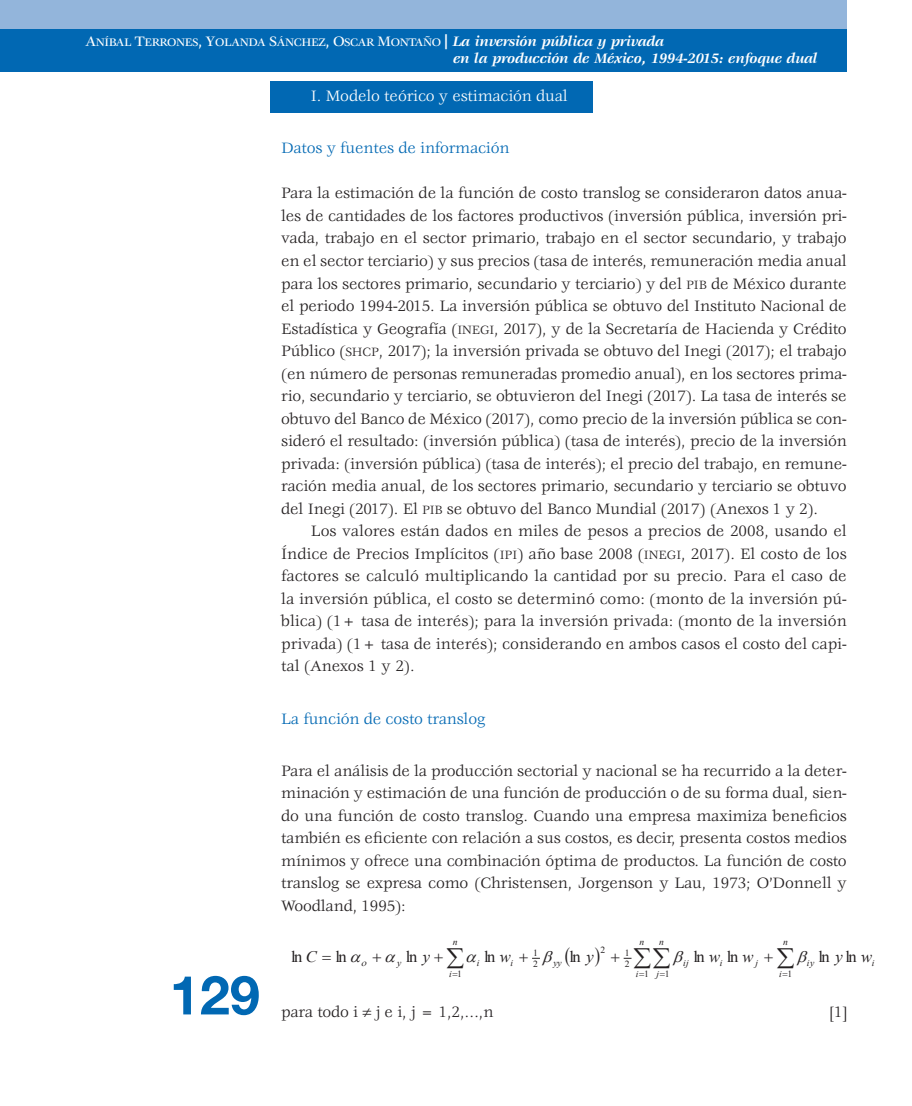
<style>
.page{position:relative;width:912px;height:1106px;background:#fff}
.page>*{position:absolute;margin:0;border:0;box-sizing:border-box;transform-origin:0 0}
.t1{font:700 54px "Helvetica Neue LT Std";color:#0168b3}
.t2{font:16.5px/22.5px "Veljovic";letter-spacing:-.01em;color:#231f20;text-align:justify}
.t3{font:16.5px "Veljovic";letter-spacing:-.01em;color:#0168b3}
.t4{font:16.5px "Veljovic";letter-spacing:-.01em;color:#fff}
.t5{font:16.05px "Times New Roman";letter-spacing:-.09em;color:#231f20}
.t6{font:italic 16.05px "Times New Roman";color:#231f20}
.t7{font:italic 700 15px "Veljovic";letter-spacing:-.01em;color:#fff}
.t8{font:12px "Veljovic Medium SC800";letter-spacing:-.03em;color:#fff}
.t9{font:italic 9.45px "Times New Roman";color:#231f20}
.t10{font:9.45px "Times New Roman";color:#231f20}
.s1{font-size:15px}
.s2{font-family:"Helvetica Neue LT Std";font-weight:500;font-style:italic;font-size:15px}
.s3{font-family:"Veljovic";font-weight:700;font-style:italic;font-size:15px}
.s4{font-family:"Veljovic Book SC800";font-size:13.2px}
.s5{font-style:italic}
</style>
<div class="page">
<div style="left:0;top:0;width:846px;height:49px;background:#93b5db"></div>
<div style="left:0;top:29px;width:846px;height:42px;background:#0168b3"></div>
<div style="left:270px;top:81px;width:322px;height:31px;background:#0168b3"></div>
<svg style="left:532px;top:957px;width:8px;height:2px"></svg>
<svg style="left:623px;top:957px;width:9px;height:2px"></svg>
<p class="t8" style="left:85px;top:36px;width:580px"><span class="s1">A</span>NÍBAL <span class="s1">T</span>ERRONES<span class="s1">, Y</span>OLANDA <span class="s1">S</span>ÁNCHEZ<span class="s1">, O</span>SCAR <span class="s1">M</span>ONTAÑO <span class="s2">|</span> <span class="s3">La inversión pública y privada</span></p>
<p class="t7" style="left:453px;top:50px;width:366px">en la producción de México, 1994-2015: enfoque dual</p>
<p class="t4" style="left:311px;top:87px;width:258px">I. Modelo teórico y estimación dual</p>
<p class="t3" style="left:281px;top:139px;width:230px">Datos y fuentes de información</p>
<p class="t2" style="left:281px;top:183px;width:567px">Para la estimación de la función de costo translog se consideraron datos anua&shy;les de cantidades de los factores productivos (inversión pública, inversión pri&shy;vada, trabajo en el sector primario, trabajo en el sector secundario, y trabajo en el sector terciario) y sus precios (tasa de interés, remuneración media anual para los sectores primario, secundario y terciario) y del <span class="s4">PIB</span> de México durante el periodo 1994-2015. La inversión pública se obtuvo del Instituto Nacional de Estadística y Geografía (<span class="s4">INEGI</span>, 2017), y de la Secretaría de Hacienda y Crédito Público (<span class="s4">SHCP</span>, 2017); la inversión privada se obtuvo del Inegi (2017); el trabajo (en número de personas remuneradas promedio anual), en los sectores prima&shy;rio, secundario y terciario, se obtuvieron del Inegi (2017). La tasa de interés se obtuvo del Banco de México (2017), como precio de la inversión pública se con&shy;sideró el resultado: (inversión pública) (tasa de interés), precio de la inversión privada: (inversión pública) (tasa de interés); el precio del trabajo, en remune&shy;ración media anual, de los sectores primario, secundario y terciario se obtuvo del Inegi (2017). El <span class="s4">PIB</span> se obtuvo del Banco Mundial (2017) (Anexos 1 y 2).</p>
<p class="t2" style="left:281px;top:520px;width:567px;text-indent:30px">Los valores están dados en miles de pesos a precios de 2008, usando el Índice de Precios Implícitos (<span class="s4">IPI</span>) año base 2008 (<span class="s4">INEGI</span>, 2017). El costo de los factores se calculó multiplicando la cantidad por su precio. Para el caso de la inversión pública, el costo se determinó como: (monto de la inversión pú&shy;blica) (1+ tasa de interés); para la inversión privada: (monto de la inversión privada) (1+ tasa de interés); considerando en ambos casos el costo del capi&shy;tal (Anexos 1 y 2).</p>
<p class="t3" style="left:281px;top:709px;width:205px">La función de costo translog</p>
<p class="t2" style="left:281px;top:760px;width:567px">Para el análisis de la producción sectorial y nacional se ha recurrido a la deter&shy;minación y estimación de una función de producción o de su forma dual, sien&shy;do una función de costo translog. Cuando una empresa maximiza beneficios también es eficiente con relación a sus costos, es decir, presenta costos medios mínimos y ofrece una combinación óptima de productos. La función de costo translog se expresa como (Christensen, Jorgenson y Lau, 1973; O’Donnell y Woodland, 1995):</p>
<p class="t9" style="left:452px;top:935px;width:6px">n</p>
<p class="t9" style="left:449px;top:967px;width:4px">i</p>
<p class="t9" style="left:639px;top:935px;width:6px">n</p>
<p class="t9" style="left:659px;top:935px;width:6px">n</p>
<p class="t9" style="left:782px;top:935px;width:6px">n</p>
<p class="t10" style="left:600px;top:943px;width:6px">2</p>
<p class="t10" style="left:624px;top:946px;width:6px">1</p>
<p class="t10" style="left:533px;top:946px;width:6px">1</p>
<p class="t5" style="left:291px;top:945px;width:27px">ln <span class="s5">C</span></p>
<p class="t5" style="left:406px;top:945px;width:26px">ln <span class="s5">y</span></p>
<p class="t5" style="left:484px;top:945px;width:28px">ln <span class="s5">w</span></p>
<p class="t5" style="left:569px;top:945px;width:26px">ln <span class="s5">y</span></p>
<p class="t5" style="left:693px;top:945px;width:62px">ln <span class="s5">w</span> ln <span class="s5">w</span></p>
<p class="t6" style="left:835px;top:945px;width:9px">y</p>
<p class="t10" style="left:457px;top:968px;width:6px">1</p>
<p class="t10" style="left:643px;top:968px;width:6px">1</p>
<p class="t10" style="left:664px;top:968px;width:6px">1</p>
<p class="t10" style="left:787px;top:968px;width:6px">1</p>
<p class="t5" style="left:335px;top:945px;width:13px">ln</p>
<p class="t9" style="left:397px;top:956px;width:6px">y</p>
<p class="t9" style="left:476px;top:956px;width:4px">i</p>
<p class="t9" style="left:510px;top:956px;width:4px">i</p>
<p class="t9" style="left:553px;top:956px;width:10px">yy</p>
<p class="t9" style="left:683px;top:956px;width:7px">ij</p>
<p class="t9" style="left:719px;top:956px;width:4px">i</p>
<p class="t9" style="left:755px;top:956px;width:4px">j</p>
<p class="t9" style="left:806px;top:956px;width:9px">iy</p>
<p class="t5" style="left:818px;top:945px;width:57px">ln ln <span class="s5">w</span><sub>i</sub></p>
<p class="t10" style="left:624px;top:957px;width:6px">2</p>
<p class="t10" style="left:533px;top:957px;width:6px">2</p>
<p class="t9" style="left:635px;top:967px;width:4px">i</p>
<p class="t9" style="left:778px;top:967px;width:4px">i</p>
<p class="t9" style="left:656px;top:967px;width:4px">j</p>
<h1 class="t1" style="left:170px;top:961px;width:92px">129</h1>
<p class="t2" style="left:281px;top:1001px;width:214px">para todo i ≠ j e i, j = 1,2,…,n</p>
<p class="t2" style="left:829px;top:1001px;width:19px">[1]</p>
</div>
